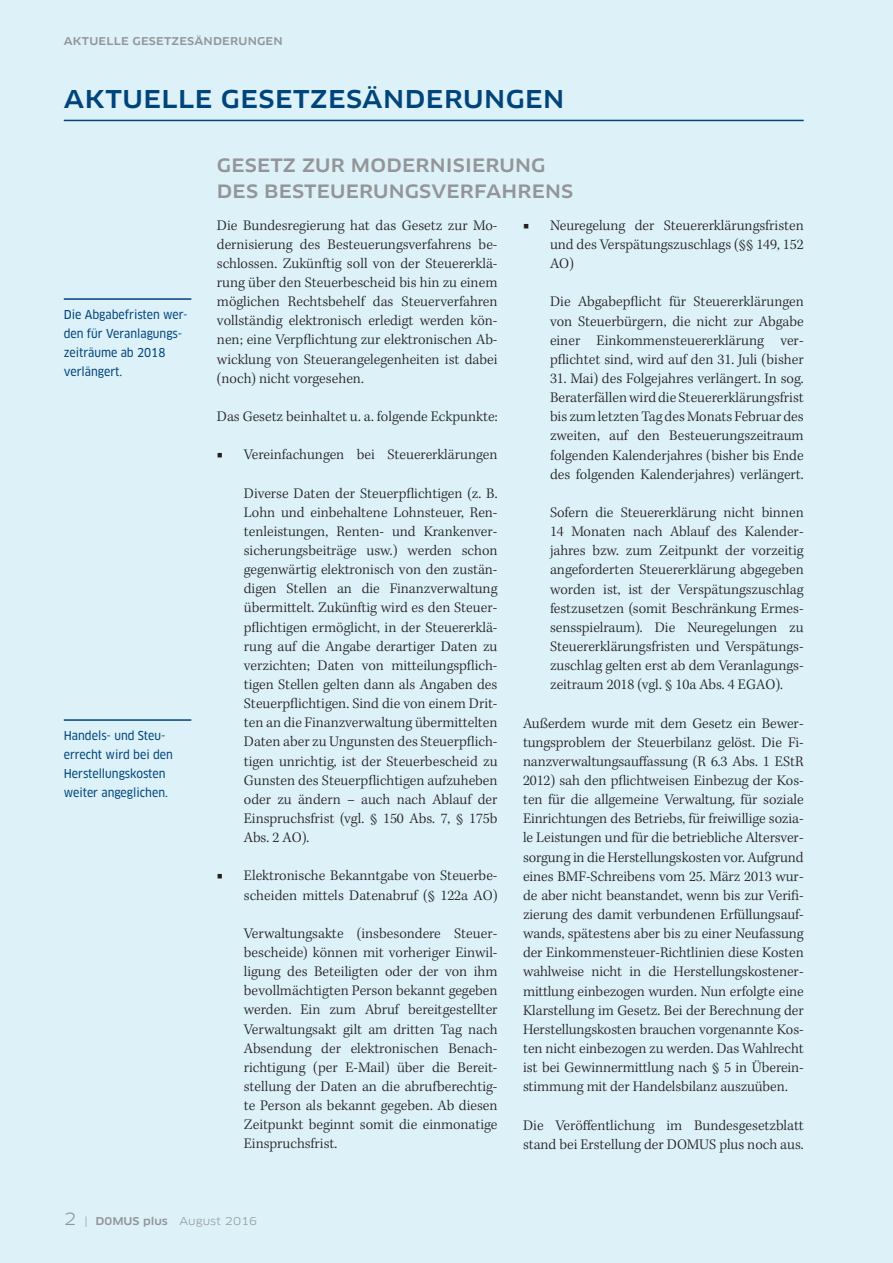
<style>
.page{position:relative;width:893px;height:1263px;background:#dcf1f8}
.page>*{position:absolute;margin:0;border:0;box-sizing:border-box;transform-origin:0 0}
.t1{font:500 expanded 24px "Clan Pro";letter-spacing:.02em;color:#00447b}
.t2{font:500 expanded 18px "Clan Pro";letter-spacing:.01em;color:#939598}
.t3{font:300 15px/19.2px "Kepler Std";color:#231f20;text-align:justify}
.t4{font:12px/19.2px "Clan Pro Narr News";color:#00447b}
.t5{font:500 expanded 10.5px "Clan Pro";color:#939598}
.t6{font:expanded 10.5px "Clan Pro";color:#939598}
.s1{font-weight:400}
.s2{font-size:16.5px}
.s3{font-weight:500}
</style>
<div class="page">
<hr style="left:64px;top:120px;width:740px;height:1px;background:#00447b">
<hr style="left:64px;top:298px;width:127px;height:2px;background:#00447b">
<hr style="left:64px;top:719px;width:127px;height:2px;background:#00447b">
<p class="t5" style="left:64px;top:35px;width:18px">AKTUELLE</p>
<p class="t5" style="left:133px;top:35px;width:18px">GESETZESÄNDERUN</p>
<p class="t5" style="left:257px;top:35px;width:18px">GEN</p>
<h1 class="t1" style="left:64px;top:85px;width:502px">AKTUELLE GESETZESÄNDERUNGEN</h1>
<p class="t4" style="left:64px;top:305px;width:125px">Die Abgabefristen wer&shy;den für Veranlagungs&shy;zeiträume ab 2018 verlängert.</p>
<p class="t4" style="left:64px;top:726px;width:111px">Handels- und Steu&shy;errecht wird bei den<br>Herstellungskosten weiter angeglichen.</p>
<p class="t2" style="left:217px;top:155px;width:28px">GESETZ</p>
<p class="t2" style="left:302px;top:155px;width:15px">ZUR</p>
<p class="t2" style="left:351px;top:155px;width:51px">MODERN</p>
<p class="t2" style="left:446px;top:155px;width:42px">ISIERUN</p>
<p class="t2" style="left:531px;top:155px;width:16px">G</p>
<p class="t2" style="left:217px;top:180px;width:14px">DES</p>
<p class="t2" style="left:264px;top:180px;width:30px">BESTEUERUN</p>
<p class="t2" style="left:405px;top:180px;width:128px">GSVERFAHRENS</p>
<p class="t3" style="left:217px;top:216px;width:282px">Die Bundesregierung hat das Gesetz zur Mo&shy;dernisierung des Besteuerungsverfahrens be&shy;schlossen. Zukünftig soll von der Steuererklä&shy;rung über den Steuerbescheid bis hin zu einem möglichen Rechtsbehelf das Steuerverfahren vollständig elektronisch erledigt werden kön&shy;nen; eine Verpflichtung zur elektronischen Ab&shy;wicklung von Steuerangelegenheiten ist dabei (noch) nicht vorgesehen.</p>
<p class="t3" style="left:217px;top:407px;width:282px">Das Gesetz beinhaltet u. a. folgende Eckpunkte:</p>
<p class="t3" style="left:217px;top:446px;width:282px"><span class="s1">■</span> Vereinfachungen bei Steuererklärungen</p>
<p class="t3" style="left:244px;top:484px;width:255px">Diverse Daten der Steuerpflichtigen (z. B.<br>Lohn und einbehaltene Lohnsteuer, Ren&shy;tenleistungen, Renten- und Krankenver&shy;sicherungsbeiträge usw.) werden schon gegenwärtig elektronisch von den zustän&shy;digen Stellen an die Finanzverwaltung übermittelt. Zukünftig wird es den Steuer&shy;pflichtigen ermöglicht, in der Steuererklä&shy;rung auf die Angabe derartiger Daten zu verzichten; Daten von mitteilungspflich&shy;tigen Stellen gelten dann als Angaben des Steuerpflichtigen. Sind die von einem Drit&shy;ten an die Finanzverwaltung übermittelten Daten aber zu Ungunsten des Steuerpflich&shy;tigen unrichtig, ist der Steuerbescheid zu Gunsten des Steuerpflichtigen aufzuheben oder zu ändern – auch nach Ablauf der Einspruchsfrist (vgl. § 150 Abs. 7, § 175b Abs. 2 AO).</p>
<p class="t3" style="left:217px;top:867px;width:282px;text-align:right"><span class="s1">■</span> Elektronische Bekanntgabe von Steuerbe&shy;scheiden mittels Datenabruf (§ 122a AO)</p>
<p class="t3" style="left:244px;top:924px;width:255px">Verwaltungsakte (insbesondere Steuer&shy;bescheide) können mit vorheriger Einwil&shy;ligung des Beteiligten oder der von ihm bevollmächtigten Person bekannt gegeben werden. Ein zum Abruf bereitgestellter Verwaltungsakt gilt am dritten Tag nach Absendung der elektronischen Benach&shy;richtigung (per E-Mail) über die Bereit&shy;stellung der Daten an die abrufberechtig&shy;te Person als bekannt gegeben. Ab diesen Zeitpunkt beginnt somit die einmonatige Einspruchsfrist.</p>
<p class="t3" style="left:550px;top:216px;width:255px;text-indent:-27px"><span class="s1">■</span> Neuregelung der Steuererklärungsfristen und des Verspätungszuschlags (§§ 149, 152<br>AO)</p>
<p class="t3" style="left:550px;top:293px;width:255px">Die Abgabepflicht für Steuererklärungen von Steuerbürgern, die nicht zur Abgabe einer Einkommensteuererklärung ver&shy;pflichtet sind, wird auf den 31. Juli (bisher</p>
<p class="t3" style="left:550px;top:369px;width:255px">31. Mai) des Folgejahres verlängert. In sog.<br>Beraterfällen wird die Steuererklärungsfrist bis zum letzten Tag des Monats Februar des zweiten, auf den Besteuerungszeitraum folgenden Kalenderjahres (bisher bis Ende des folgenden Kalenderjahres) verlängert.</p>
<p class="t3" style="left:550px;top:503px;width:255px">Sofern die Steuererklärung nicht binnen 14 Monaten nach Ablauf des Kalender&shy;jahres bzw. zum Zeitpunkt der vorzeitig angeforderten Steuererklärung abgegeben worden ist, ist der Verspätungszuschlag festzusetzen (somit Beschränkung Ermes&shy;sensspielraum). Die Neuregelungen zu Steuererklärungsfristen und Verspätungs&shy;zuschlag gelten erst ab dem Veranlagungs&shy;zeitraum 2018 (vgl. § 10a Abs. 4 EGAO).</p>
<p class="t3" style="left:523px;top:714px;width:282px">Außerdem wurde mit dem Gesetz ein Bewer&shy;tungsproblem der Steuerbilanz gelöst. Die Fi&shy;nanzverwaltungsauffassung (R 6.3 Abs. 1 EStR 2012) sah den pflichtweisen Einbezug der Kos&shy;ten für die allgemeine Verwaltung, für soziale Einrichtungen des Betriebs, für freiwillige sozia&shy;le Leistungen und für die betriebliche Altersver&shy;sorgung in die Herstellungskosten vor. Aufgrund eines BMF-Schreibens vom 25. März 2013 wur&shy;de aber nicht beanstandet, wenn bis zur Verifi&shy;zierung des damit verbundenen Erfüllungsauf&shy;wands, spätestens aber bis zu einer Neufassung der Einkommensteuer-Richtlinien diese Kosten wahlweise nicht in die Herstellungskostener&shy;mittlung einbezogen wurden. Nun erfolgte eine Klarstellung im Gesetz. Bei der Berechnung der Herstellungskosten brauchen vorgenannte Kos&shy;ten nicht einbezogen zu werden. Das Wahlrecht ist bei Gewinnermittlung nach § 5 in Überein&shy;stimmung mit der Handelsbilanz auszuüben.</p>
<p class="t3" style="left:523px;top:1116px;width:282px">Die Veröffentlichung im Bundesgesetzblatt stand bei Erstellung der DOMUS plus noch aus.</p>
<p class="t6" style="left:64px;top:1215px;width:195px"><span class="s2">2</span> | <span class="s3">D0MUS PLUS</span> August 2016</p>
</div>
